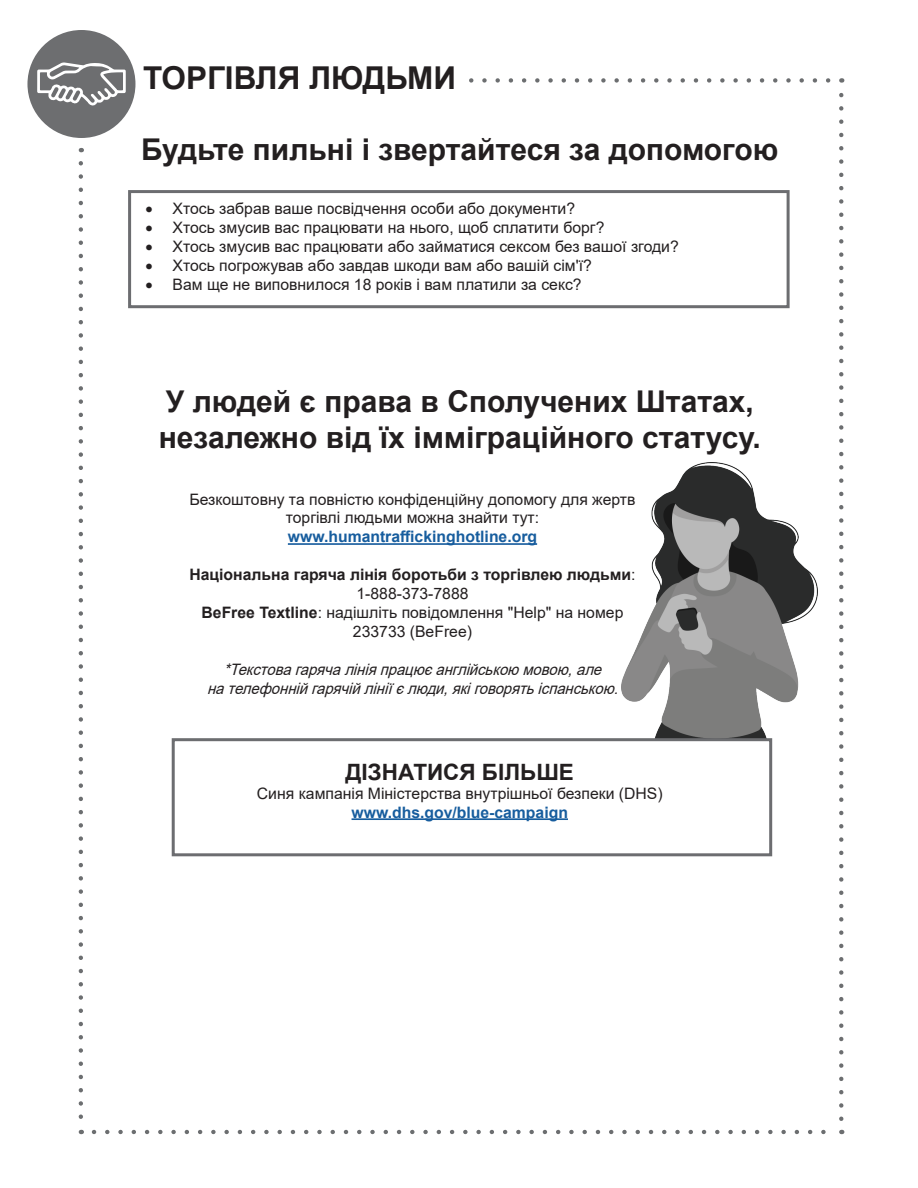
<style>
.page{position:relative;width:918px;height:1188px;background:#fff}
.page>*{position:absolute;margin:0;border:0;box-sizing:border-box;transform-origin:0 0}
.t1{font:700 31.5px "Arial";color:#231f20}
.t2{font:700 30px/36px "Arial";color:#231f20}
.t3{font:700 22.5px "Arial";color:#231f20}
.t4{font:15.75px/18.9px "Arial";color:#231f20;text-align:center}
.t5{font:italic 15.75px/18.9px "Arial";color:#231f20;text-align:center;scale:.94 1}
.t6{font:700 15.75px "Arial";color:#175d9e}
.s1{font-weight:700}
</style>
<div class="page">
<img style="left:621px;top:463px;width:196px;height:310px">
<div style="left:172px;top:738px;width:600px;height:118px;background:#fff;border:3px solid #6c6d70"></div>
<div style="left:27px;top:30px;width:108px;height:108px;background:#6d6e70;border-radius:50%"></div>
<svg style="left:37px;top:62px;width:89px;height:44px"></svg>
<hr style="left:288px;top:543px;width:249px;height:2px;background:#175d9e">
<div style="left:128px;top:190px;width:662px;height:118px;border:3px solid #6c6d70"></div>
<hr style="left:352px;top:818px;width:216px;height:2px;background:#175d9e">
<svg style="left:94px;top:1130px;width:732px;height:4px"></svg>
<svg style="left:469px;top:78px;width:359px;height:5px"></svg>
<svg style="left:79px;top:163px;width:4px;height:971px"></svg>
<svg style="left:839px;top:78px;width:4px;height:1041px"></svg>
<h1 class="t1" style="left:143px;top:55px;width:315px">ТОРГІВЛЯ ЛЮДЬМИ</h1>
<h2 class="t2" style="left:141px;top:131px;width:639px">Будьте пильні і звертайтеся за допомогою</h2>
<p class="t4" style="left:146px;top:199px;width:431px">• Хтось забрав ваше посвідчення особи або документи?</p>
<p class="t4" style="left:146px;top:218px;width:460px">• Хтось змусив вас працювати на нього, щоб сплатити борг?</p>
<p class="t4" style="left:146px;top:237px;width:535px">• Хтось змусив вас працювати або займатися сексом без вашої згоди?</p>
<p class="t4" style="left:146px;top:256px;width:448px">• Хтось погрожував або завдав шкоди вам або вашій сім'ї?</p>
<p class="t4" style="left:146px;top:275px;width:438px">• Вам ще не виповнилося 18 років і вам платили за секс?</p>
<h2 class="t2" style="left:159px;top:384px;width:604px">У людей є права в Сполучених Штатах, незалежно від їх імміграційного статусу.</h2>
<p class="t4" style="left:189px;top:489px;width:448px">Безкоштовну та повністю конфіденційну допомогу для жертв торгівлі людьми можна знайти тут:</p>
<p class="t6" style="left:288px;top:526px;width:251px">www.humantraffickinghotline.org</p>
<p class="t4" style="left:189px;top:565px;width:448px"><span class="s1">Національна гаряча лінія боротьби з торгівлею людьми</span>:<br>1-888-373-7888<br><span class="s1">BeFree Textline</span>: надішліть повідомлення "Help" на номер 233733 (BeFree)</p>
<p class="t5" style="left:207px;top:660px;width:445px">*Текстовагарячалініяпрацюєанглійською мовою,але нателефоннійгарячійлініїєлюди,якіговорятьіспанською.</p>
<h3 class="t3" style="left:346px;top:756px;width:230px">ДІЗНАТИСЯ БІЛЬШЕ</h3>
<p class="t4" style="left:257px;top:784px;width:407px">Синя кампанія Міністерства внутрішньої безпеки (DHS)</p>
<p class="t6" style="left:352px;top:801px;width:218px">www.dhs.gov/blue-campaign</p>
</div>
